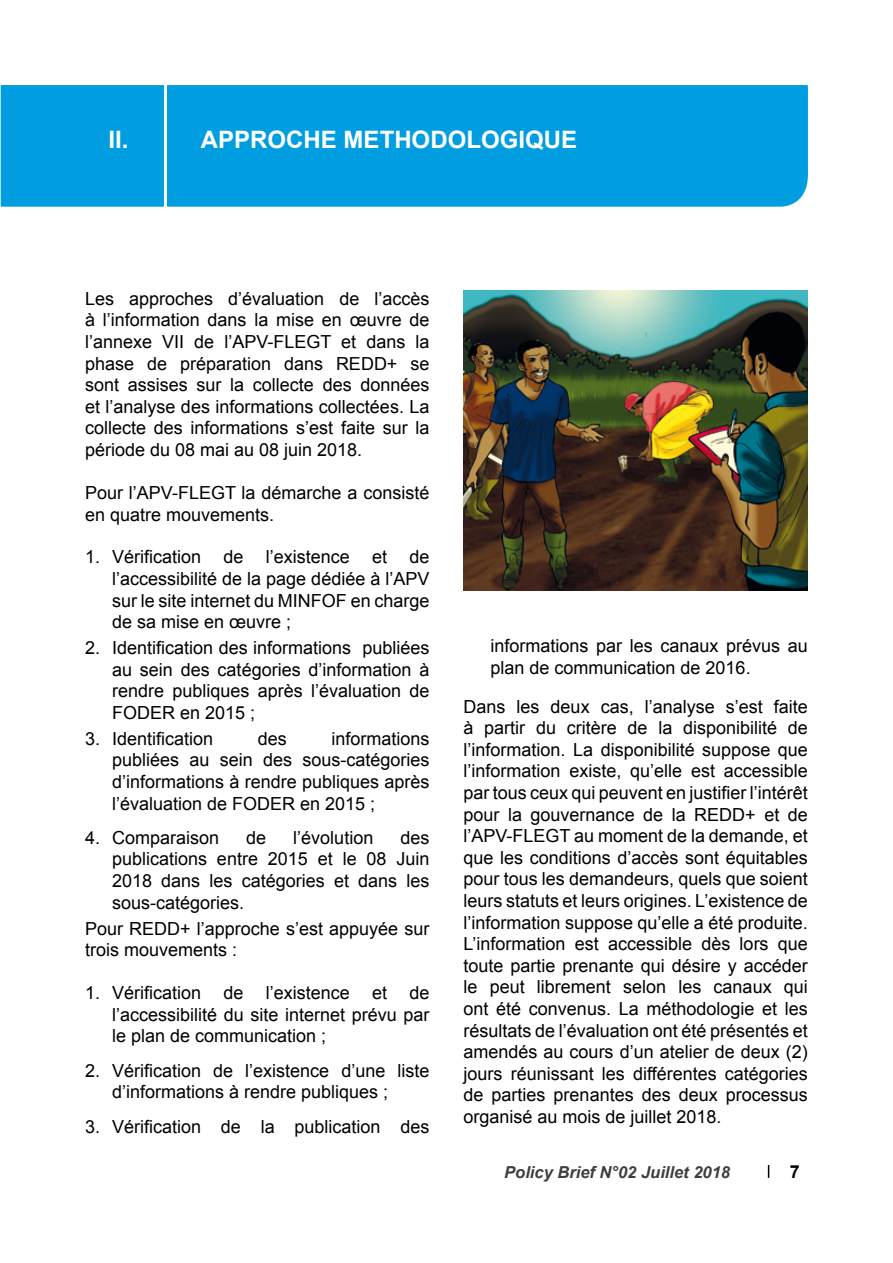
<style>
.page{position:relative;width:893px;height:1263px;background:#fff}
.page>*{position:absolute;margin:0;border:0;box-sizing:border-box;transform-origin:0 0}
.t1{font:700 24px "Arial";color:#fff}
.t2{font:18px/21.6px "Arial";color:#000;text-align:justify}
.t3{font:700 18px "Arial";color:#000}
.t4{font:italic 700 16.5px "Arial";color:#3e3d40}
</style>
<div class="page">
<svg style="left:768px;top:1165px;width:1px;height:13px"></svg>
<div style="left:1px;top:85px;width:807px;height:122px;background:#009ee0"></div>
<hr style="left:164px;top:79px;width:3px;height:144px;background:#fff">
<img style="left:463px;top:290px;width:345px;height:300px">
<h1 class="t1" style="left:108px;top:122px;width:22px">II.</h1>
<h1 class="t1" style="left:201px;top:122px;width:378px">APPROCHE METHODOLOGIQUE</h1>
<p class="t2" style="left:85px;top:288px;width:346px">Les approches d’évaluation de l’accès à l’information dans la mise en œuvre de l’annexe VII de l’APV-FLEGT et dans la phase de préparation dans REDD+ se sont assises sur la collecte des données et l’analyse des informations collectées. La collecte des informations s’est faite sur la période du 08 mai au 08 juin 2018.</p>
<p class="t2" style="left:85px;top:482px;width:346px">Pour l’APV-FLEGT la démarche a consisté en quatre mouvements.</p>
<p class="t2" style="left:112px;top:546px;width:319px;text-indent:-27px">1. Vérification de l’existence et de l’accessibilité de la page dédiée à l’APV sur le site internet du MINFOF en charge de sa mise en œuvre ;</p>
<p class="t2" style="left:112px;top:637px;width:319px;text-indent:-27px">2. Identification des informations publiées au sein des catégories d’information à rendre publiques après l’évaluation de FODER en 2015 ;</p>
<p class="t2" style="left:85px;top:727px;width:130px">3. Identification</p>
<p class="t2" style="left:258px;top:727px;width:31px">des</p>
<p class="t2" style="left:112px;top:727px;width:319px;text-indent:219px">informations publiées au sein des sous-catégories d’informations à rendre publiques après l’évaluation de FODER en 2015 ;</p>
<p class="t2" style="left:85px;top:827px;width:136px">4. Comparaison</p>
<p class="t2" style="left:246px;top:827px;width:22px">de</p>
<p class="t2" style="left:293px;top:827px;width:82px">l’évolution</p>
<p class="t2" style="left:112px;top:827px;width:319px;text-indent:288px">des publications entre 2015 et le 08 Juin 2018 dans les catégories et dans les sous-catégories.</p>
<p class="t2" style="left:85px;top:917px;width:346px">Pour REDD+ l’approche s’est appuyée sur trois mouvements :</p>
<p class="t2" style="left:112px;top:982px;width:319px;text-indent:-27px">1. Vérification de l’existence et de l’accessibilité du site internet prévu par le plan de communication ;</p>
<p class="t2" style="left:112px;top:1059px;width:319px;text-indent:-27px">2. Vérification de l’existence d’une liste d’informations à rendre publiques ;</p>
<p class="t2" style="left:85px;top:1115px;width:346px">3. Vérification de la publication des</p>
<p class="t2" style="left:490px;top:635px;width:319px">informations par les canaux prévus au plan de communication de 2016.</p>
<p class="t2" style="left:463px;top:695px;width:346px">Dans les deux cas, l’analyse s’est faite à partir du critère de la disponibilité de l’information. La disponibilité suppose que l’information existe, qu’elle est accessible par tous ceux qui peuvent en justifier l’intérêt pour la gouvernance de la REDD+ et de l’APV-FLEGT au moment de la demande, et que les conditions d’accès sont équitables pour tous les demandeurs, quels que soient leurs statuts et leurs origines. L’existence de l’information suppose qu’elle a été produite.<br>L’information est accessible dès lors que toute partie prenante qui désire y accéder le peut librement selon les canaux qui ont été convenus. La méthodologie et les résultats de l’évaluation ont été présentés et amendés au cours d’un atelier de deux (2) jours réunissant les différentes catégories de parties prenantes des deux processus organisé au mois de juillet 2018.</p>
<p class="t4" style="left:504px;top:1161px;width:227px">Policy Brief N°02 Juillet 2018</p>
<p class="t3" style="left:790px;top:1159px;width:12px">7</p>
</div>
